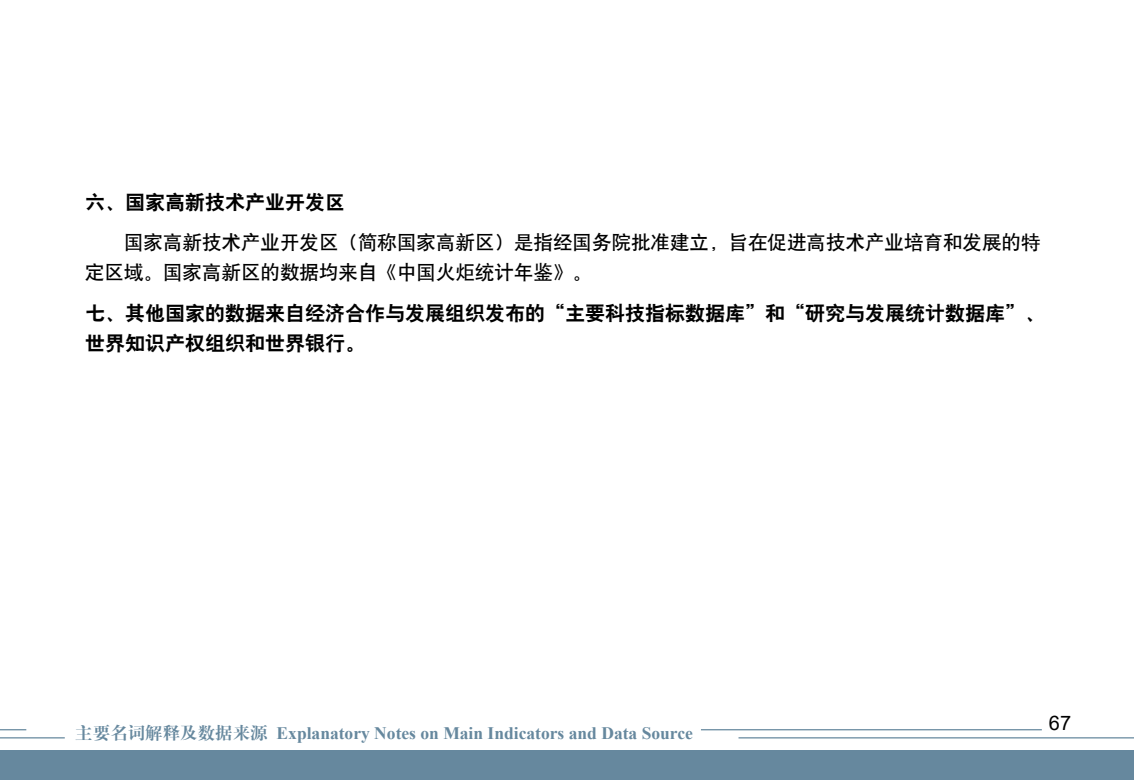
<style>
.page{position:relative;width:1134px;height:780px;background:#fff}
.page>*{position:absolute;margin:0;border:0;box-sizing:border-box;transform-origin:0 0}
.t1{font:20px/30.5px "H Yb 2 gj";color:#000}
.t2{font:20px "Arial";color:#000}
.t3{font:19.5px/30.2px "H Yb 1 gj";color:#000}
.t4{font:700 17.5px "Times New Roman";color:#66889e}
.s1{font-family:"H Ya 4 gj";font-weight:400}
</style>
<div class="page">
<div style="left:0;top:750px;width:1134px;height:30px;background:#66889e"></div>
<svg style="left:0;top:729px;width:26px;height:1px"></svg>
<hr style="left:0;top:737px;width:65px;height:1px;background:#66889e">
<hr style="left:701px;top:729px;width:341px;height:1px;background:#66889e">
<hr style="left:738px;top:737px;width:396px;height:1px;background:#66889e">
<p class="t1" style="left:85px;top:186px;width:261px">六、国家高新技术产业开发区</p>
<p class="t3" style="left:85px;top:226px;width:957px;text-indent:39px">国家高新技术产业开发区（简称国家高新区）是指经国务院批准建立，旨在促进高技术产业培育和发展的特定区域。国家高新区的数据均来自《中国火炬统计年鉴》。</p>
<p class="t1" style="left:85px;top:297px;width:962px">七、其他国家的数据来自经济合作与发展组织发布的“主要科技指标数据库”和“研究与发展统计数据库”、世界知识产权组织和世界银行。</p>
<p class="t4" style="left:75px;top:720px;width:619px"><span class="s1">主要名词解释及数据来源</span> Explanatory Notes on Main Indicators and Data Source</p>
<p class="t2" style="left:1049px;top:709px;width:24px">67</p>
</div>
